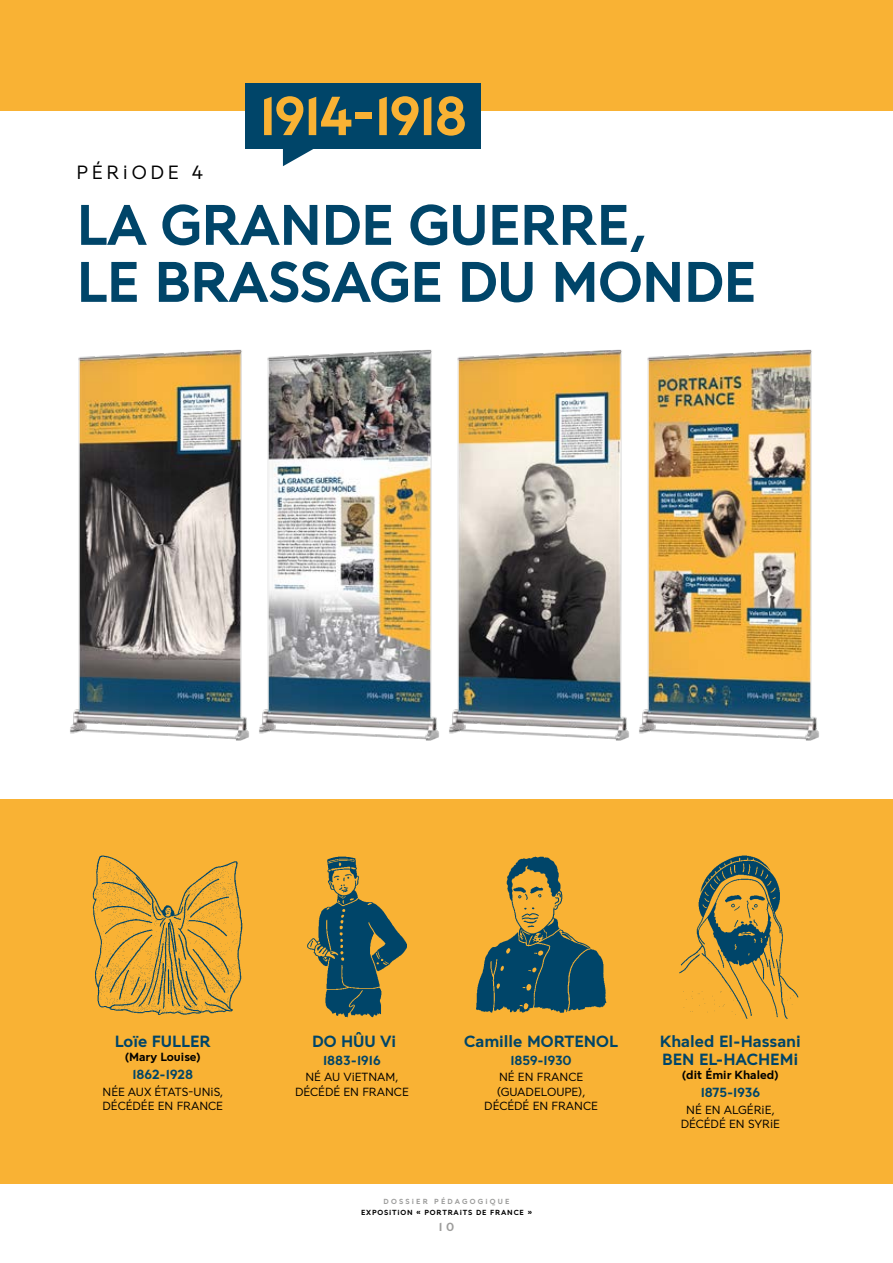
<style>
.page{position:relative;width:893px;height:1263px;background:#fff}
.page>*{position:absolute;margin:0;border:0;box-sizing:border-box;transform-origin:0 0}
.t1{font:700 57px/57px "Buffon Pro";letter-spacing:-.01em;color:#004569}
.t2{font:700 54.75px "Buffon Pro";letter-spacing:-.03em;color:#f9b234}
.t3{font:19.5px "Buffon Pro";letter-spacing:.19em;color:#000}
.t4{font:700 16.5px/18px "Buffon Pro";color:#004569}
.t5{font:700 13.5px "Buffon Pro";color:#004569}
.t6{font:12px/14.4px "Buffon Pro";color:#000;text-align:center}
.t7{font:700 12px "Buffon Pro";color:#000}
.t8{font:700 12px "Buffon Pro";color:#9d9d9c}
.t9{font:700 7.5px "Buffon Pro";letter-spacing:.11em;color:#000}
.t10{font:700 7.5px "Buffon Pro";letter-spacing:.29em;color:#9d9d9c}
</style>
<div class="page">
<div style="left:0;top:799px;width:893px;height:385px;background:#f9b234"></div>
<div style="left:0;top:0;width:893px;height:110px;background:#f9b234"></div>
<img style="left:70px;top:349px;width:179px;height:391px">
<img style="left:259px;top:349px;width:180px;height:391px">
<img style="left:449px;top:349px;width:180px;height:391px">
<img style="left:639px;top:349px;width:180px;height:391px">
<img style="left:92px;top:855px;width:151px;height:160px">
<img style="left:307px;top:856px;width:100px;height:162px">
<img style="left:476px;top:856px;width:131px;height:157px">
<img style="left:679px;top:855px;width:120px;height:164px">
<svg style="left:283px;top:148px;width:45px;height:18px"></svg>
<div style="left:245px;top:83px;width:235px;height:65px;background:#004569"></div>
<h2 class="t2" style="left:259px;top:80px;width:209px">1914-1918</h2>
<h3 class="t3" style="left:77px;top:161px;width:128px">PÉRIODE 4</h3>
<h1 class="t1" style="left:77px;top:197px;width:681px">LA GRANDE GUERRE,<br>LE BRASSAGE DU MONDE</h1>
<h3 class="t4" style="left:115px;top:1032px;width:98px">Loïe FULLER</h3>
<p class="t7" style="left:125px;top:1049px;width:77px">(Mary Louise)</p>
<p class="t5" style="left:132px;top:1066px;width:62px">1862-1928</p>
<p class="t6" style="left:103px;top:1084px;width:122px;text-align:left">NÉE AUX ÉTATS-UNIS,<br>DÉCÉDÉE EN FRANCE</p>
<h3 class="t4" style="left:312px;top:1032px;width:86px">DO HÛU Vi</h3>
<p class="t5" style="left:323px;top:1051px;width:59px">1883-1916</p>
<p class="t6" style="left:295px;top:1070px;width:115px">NÉ AU VIETNAM,<br>DÉCÉDÉ EN FRANCE</p>
<h3 class="t4" style="left:464px;top:1032px;width:155px">Camille MORTENOL</h3>
<p class="t5" style="left:510px;top:1051px;width:63px">1859-1930</p>
<p class="t6" style="left:484px;top:1070px;width:115px">NÉ EN FRANCE (GUADELOUPE),<br>DÉCÉDÉ EN FRANCE</p>
<p class="t10" style="left:384px;top:1197px;width:127px">DOSSIER PÉDAGOGIQUE</p>
<p class="t9" style="left:361px;top:1207px;width:172px">EXPOSITION « PORTRAITS DE FRANCE »</p>
<p class="t8" style="left:439px;top:1219px;width:17px">1 0</p>
<h3 class="t4" style="left:660px;top:1032px;width:143px">Khaled El-Hassani<br>BEN EL-HACHEMI</h3>
<p class="t7" style="left:682px;top:1067px;width:98px">(dit Émir Khaled)</p>
<p class="t5" style="left:701px;top:1084px;width:61px">1875-1936</p>
<p class="t6" style="left:681px;top:1102px;width:101px">NÉ EN ALGÉRIE,<br>DÉCÉDÉ EN SYRIE</p>
</div>
